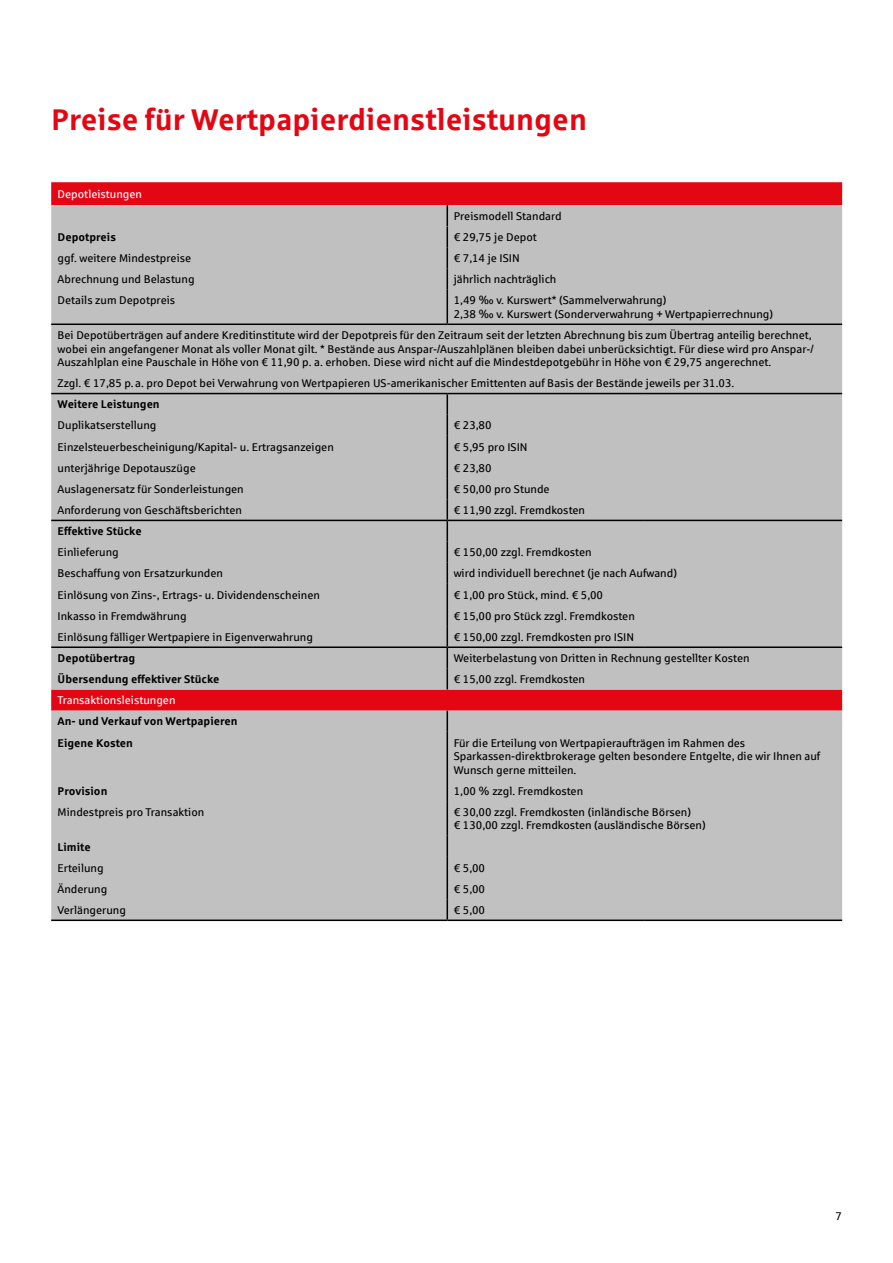
<style>
.page{position:relative;width:893px;height:1263px;background:#fff}
.page>*{position:absolute;margin:0;border:0;box-sizing:border-box;transform-origin:0 0}
.t1{font:30px "Sparkasse Rg Bold 2";color:#e30613}
.t2{font:11.25px/13.5px "Sparkasse Rg";color:#000}
.t3{font:11.25px/13.5px "Sparkasse Rg Regular 2";color:#000}
.t4{font:11.25px/21.1px "Sparkasse Rg Bold 2";color:#000}
.t5{font:11.25px "Sparkasse Rg";color:#fff}
</style>
<div class="page">
<div style="left:51px;top:182px;width:791px;height:529px;background:#e30613"></div>
<div style="left:51px;top:205px;width:791px;height:484px;background:#c0c0c0"></div>
<div style="left:51px;top:711px;width:791px;height:208px;background:#c1c1c1"></div>
<hr style="left:447px;top:290px;width:1px;height:33px;background:#000">
<svg style="left:447px;top:205px;width:1px;height:85px"></svg>
<hr style="left:51px;top:323px;width:396px;height:2px;background:#000">
<hr style="left:447px;top:323px;width:197px;height:2px;background:#000">
<hr style="left:644px;top:323px;width:198px;height:2px;background:#000">
<hr style="left:51px;top:520px;width:396px;height:1px;background:#000">
<hr style="left:447px;top:520px;width:197px;height:1px;background:#000">
<hr style="left:644px;top:520px;width:198px;height:1px;background:#000">
<hr style="left:51px;top:646px;width:396px;height:2px;background:#000">
<hr style="left:447px;top:646px;width:197px;height:2px;background:#000">
<hr style="left:644px;top:646px;width:198px;height:2px;background:#000">
<hr style="left:51px;top:393px;width:396px;height:1px;background:#000">
<hr style="left:447px;top:393px;width:197px;height:1px;background:#000">
<hr style="left:644px;top:393px;width:198px;height:1px;background:#000">
<svg style="left:447px;top:394px;width:1px;height:295px"></svg>
<svg style="left:447px;top:711px;width:1px;height:21px"></svg>
<hr style="left:447px;top:732px;width:1px;height:48px;background:#000">
<svg style="left:447px;top:780px;width:1px;height:21px"></svg>
<hr style="left:447px;top:801px;width:1px;height:35px;background:#000">
<svg style="left:447px;top:836px;width:1px;height:83px"></svg>
<hr style="left:51px;top:919px;width:396px;height:2px;background:#000">
<hr style="left:447px;top:919px;width:197px;height:2px;background:#000">
<hr style="left:644px;top:919px;width:198px;height:2px;background:#000">
<h1 class="t1" style="left:51px;top:101px;width:537px">Preise für Wertpapierdienstleistungen</h1>
<p class="t5" style="left:58px;top:187px;width:86px">Depotleistungen</p>
<p class="t2" style="left:454px;top:209px;width:110px">Preismodell Standard</p>
<p class="t4" style="left:58px;top:226px;width:60px">Depotpreis</p>
<p class="t3" style="left:454px;top:230px;width:85px">€ 29,75 je Depot</p>
<p class="t2" style="left:58px;top:251px;width:135px">ggf. weitere Mindestpreise</p>
<p class="t2" style="left:454px;top:251px;width:68px">€ 7,14 je ISIN</p>
<p class="t2" style="left:58px;top:272px;width:138px">Abrechnung und Belastung</p>
<p class="t2" style="left:454px;top:272px;width:104px">jährlich nachträglich</p>
<p class="t2" style="left:58px;top:293px;width:119px">Details zum Depotpreis</p>
<p class="t2" style="left:454px;top:293px;width:214px">1,49 ‰ v. Kurswert* (Sammelverwahrung)</p>
<p class="t3" style="left:454px;top:307px;width:321px">2,38 ‰ v. Kurswert (Sonderverwahrung + Wertpapierrechnung)</p>
<p class="t2" style="left:58px;top:328px;width:756px">Bei Depotüberträgen auf andere Kreditinstitute wird der Depotpreis für den Zeitraum seit der letzten Abrechnung bis zum Übertrag anteilig berechnet,</p>
<p class="t3" style="left:58px;top:342px;width:758px">wobei ein angefangener Monat als voller Monat gilt. * Bestände aus Anspar-/Auszahlplänen bleiben dabei unberücksichtigt. Für diese wird pro Anspar-/<br>Auszahlplan eine Pauschale in Höhe von € 11,90 p. a. erhoben. Diese wird nicht auf die Mindestdepotgebühr in Höhe von € 29,75 angerechnet.</p>
<p class="t3" style="left:58px;top:376px;width:678px">Zzgl. € 17,85 p.a. pro Depot bei Verwahrung von Wertpapieren US-amerikanischer Emittenten auf Basis der Bestände jeweils per 31.03.</p>
<p class="t4" style="left:58px;top:393px;width:104px">Weitere Leistungen</p>
<p class="t2" style="left:58px;top:418px;width:100px">Duplikatserstellung</p>
<p class="t3" style="left:454px;top:418px;width:39px">€ 23,80</p>
<p class="t3" style="left:58px;top:440px;width:278px">Einzelsteuerbescheinigung/Kapital- u. Ertragsanzeigen</p>
<p class="t3" style="left:454px;top:440px;width:75px">€ 5,95 pro ISIN</p>
<p class="t2" style="left:58px;top:461px;width:140px">unterjährige Depotauszüge</p>
<p class="t3" style="left:454px;top:461px;width:39px">€ 23,80</p>
<p class="t2" style="left:58px;top:482px;width:188px">Auslagenersatz für Sonderleistungen</p>
<p class="t3" style="left:454px;top:482px;width:97px">€ 50,00 pro Stunde</p>
<p class="t2" style="left:58px;top:503px;width:186px">Anforderung von Geschäftsberichten</p>
<p class="t2" style="left:454px;top:503px;width:133px">€ 11,90 zzgl. Fremdkosten</p>
<p class="t4" style="left:58px;top:520px;width:86px">Effektive Stücke</p>
<p class="t2" style="left:58px;top:545px;width:63px">Einlieferung</p>
<p class="t3" style="left:454px;top:545px;width:139px">€ 150,00 zzgl. Fremdkosten</p>
<p class="t2" style="left:58px;top:566px;width:167px">Beschaffung von Ersatzurkunden</p>
<p class="t2" style="left:454px;top:566px;width:225px">wird individuell berechnet (je nach Aufwand)</p>
<p class="t2" style="left:58px;top:588px;width:264px">Einlösung von Zins-, Ertrags- u. Dividendenscheinen</p>
<p class="t3" style="left:454px;top:588px;width:151px">€ 1,00 pro Stück, mind. € 5,00</p>
<p class="t2" style="left:58px;top:609px;width:131px">Inkasso in Fremdwährung</p>
<p class="t3" style="left:454px;top:609px;width:183px">€ 15,00 pro Stück zzgl. Fremdkosten</p>
<p class="t2" style="left:58px;top:630px;width:257px">Einlösung fälliger Wertpapiere in Eigenverwahrung</p>
<p class="t3" style="left:454px;top:630px;width:182px">€ 150,00 zzgl. Fremdkosten pro ISIN</p>
<p class="t4" style="left:58px;top:647px;width:79px">Depotübertrag</p>
<p class="t2" style="left:454px;top:651px;width:297px">Weiterbelastung von Dritten in Rechnung gestellter Kosten</p>
<p class="t4" style="left:58px;top:668px;width:163px">Übersendung effektiver Stücke</p>
<p class="t3" style="left:454px;top:672px;width:133px">€ 15,00 zzgl. Fremdkosten</p>
<p class="t5" style="left:58px;top:693px;width:119px">Transaktionsleistungen</p>
<p class="t4" style="left:58px;top:710px;width:181px">An- und Verkauf von Wertpapieren<br>Eigene Kosten</p>
<p class="t2" style="left:454px;top:736px;width:368px">Für die Erteilung von Wertpapieraufträgen im Rahmen des<br>Sparkassen-direktbrokerage gelten besondere Entgelte, die wir Ihnen auf<br>Wunsch gerne mitteilen.</p>
<p class="t4" style="left:58px;top:780px;width:51px">Provision</p>
<p class="t2" style="left:454px;top:784px;width:131px">1,00 % zzgl. Fremdkosten</p>
<p class="t2" style="left:58px;top:805px;width:148px">Mindestpreis pro Transaktion</p>
<p class="t2" style="left:454px;top:805px;width:254px">€ 30,00 zzgl. Fremdkosten (inländische Börsen)<br>€ 130,00 zzgl. Fremdkosten (ausländische Börsen)</p>
<p class="t4" style="left:58px;top:835px;width:35px">Limite</p>
<p class="t2" style="left:58px;top:861px;width:48px">Erteilung</p>
<p class="t3" style="left:454px;top:861px;width:33px">€ 5,00</p>
<p class="t2" style="left:58px;top:882px;width:51px">Änderung</p>
<p class="t3" style="left:454px;top:882px;width:33px">€ 5,00</p>
<p class="t2" style="left:58px;top:903px;width:70px">Verlängerung</p>
<p class="t3" style="left:454px;top:903px;width:33px">€ 5,00</p>
<p class="t2" style="left:835px;top:1209px;width:8px">7</p>
</div>
